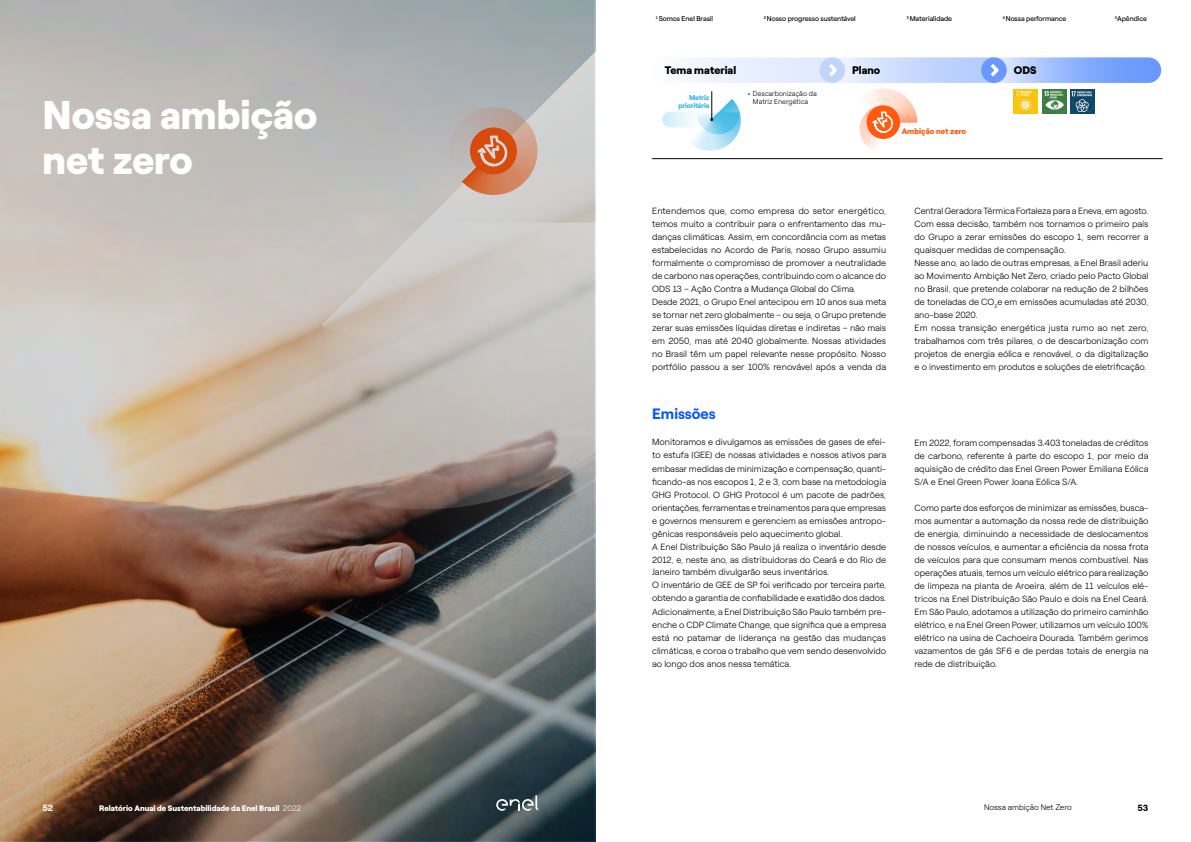
<style>
.page{position:relative;width:1191px;height:842px;background:#fff}
.page>*{position:absolute;margin:0;border:0;box-sizing:border-box;transform-origin:0 0}
.t1{font:900 40px/45px "Roobert ENEL";color:#fff}
.t2{font:700 15px "Roobert ENEL";color:#0555fa}
.t3{font:900 11px "Roobert ENEL";color:#000}
.t4{font:300 9px/13px "Roobert ENEL";color:#000}
.t5{font:700 9px "Roobert ENEL";color:#fff}
.t6{font:700 9px "Roobert ENEL";color:#000}
.t7{font:900 8px "Roobert ENEL";color:#fff}
.t8{font:300 8px "Roobert ENEL";color:#000}
.t9{font:900 8px "Roobert ENEL";color:#ff5a0f}
.t10{font:900 7.2px/8px "Roobert ENEL";letter-spacing:-.025em;color:#41b9e6;text-align:right}
.t11{font:7px "Roobert ENEL";letter-spacing:-.01em;color:#000}
.t12{font:300 7px/8px "Roobert ENEL";color:#000;text-align:center}
.s1{font-weight:900;color:#008c5a}
.s2{font-weight:300}
</style>
<div class="page">
<img style="left:0;top:0;width:595px;height:842px">
<hr style="left:652px;top:158px;width:510px;height:1px;background:#000">
<svg style="left:981px;top:57px;width:180px;height:26px;background:#93b5fc"></svg>
<svg style="left:649px;top:57px;width:196px;height:26px"></svg>
<svg style="left:819px;top:57px;width:187px;height:26px;background:#ccdcfd"></svg>
<div style="left:981px;top:57px;width:25px;height:26px;background:#6999fc;border-radius:50%"></div>
<svg style="left:990px;top:64px;width:9px;height:13px"></svg>
<div style="left:819px;top:57px;width:26px;height:26px;background:#c1d4fe;border-radius:50%"></div>
<svg style="left:829px;top:64px;width:8px;height:13px"></svg>
<svg style="left:662px;top:112px;width:45px;height:15px"></svg>
<svg style="left:689px;top:91px;width:52px;height:60px"></svg>
<img style="left:1013px;top:89px;width:24px;height:24px">
<img style="left:1042px;top:89px;width:24px;height:24px">
<img style="left:1070px;top:89px;width:24px;height:24px">
<svg style="left:865px;top:88px;width:52px;height:35px"></svg>
<svg style="left:859px;top:105px;width:20px;height:45px"></svg>
<div style="left:866px;top:105px;width:34px;height:34px;background:#ff5a0f;border-radius:50%"></div>
<svg style="left:870px;top:111px;width:23px;height:23px"></svg>
<svg style="left:496px;top:795px;width:43px;height:16px"></svg>
<h1 class="t1" style="left:43px;top:89px;width:276px">Nossa ambição net zero</h1>
<p class="t11" style="left:656px;top:13px;width:59px"><sup>1</sup> Somos Enel Brasil</p>
<p class="t11" style="left:763px;top:13px;width:93px"><sup>2</sup> Nosso progresso sustentável</p>
<p class="t11" style="left:906px;top:13px;width:47px"><sup>3</sup> Materialidade</p>
<p class="t11" style="left:1002px;top:13px;width:66px"><sup>4</sup> Nossa performance</p>
<p class="t11" style="left:1114px;top:13px;width:34px"><sup>5</sup>Apêndice</p>
<p class="t3" style="left:665px;top:62px;width:73px">Tema material</p>
<p class="t3" style="left:852px;top:62px;width:30px">Plano</p>
<p class="t3" style="left:1013px;top:62px;width:24px">ODS</p>
<p class="t10" style="left:678px;top:93px;width:33px">Matriz prioritária</p>
<p class="t12" style="left:747px;top:89px;width:70px"><span class="s1">•</span> Descarbonização da<br>Matriz Energética</p>
<p class="t9" style="left:901px;top:124px;width:66px">Ambição net zero</p>
<p class="t4" style="left:652px;top:203px;width:235px">Entendemos que, como empresa do setor energético, temos muito a contribuir para o enfrentamento das mu&shy;danças climáticas. Assim, em concordância com as metas estabelecidas no Acordo de Paris, nosso Grupo assumiu formalmente o compromisso de promover a neutralidade de carbono nas operações, contribuindo com o alcance do ODS 13 – Ação Contra a Mudança Global do Clima.<br>Desde 2021, o Grupo Enel antecipou em 10 anos sua meta se tornar net zero globalmente – ou seja, o Grupo pretende zerar suas emissões líquidas diretas e indiretas – não mais em 2050, mas até 2040 globalmente. Nossas atividades no Brasil têm um papel relevante nesse propósito. Nosso portfólio passou a ser 100% renovável após a venda da</p>
<p class="t4" style="left:914px;top:203px;width:235px">Central Geradora Térmica Fortaleza para a Eneva, em agosto.<br>Com essa decisão, também nos tornamos o primeiro país do Grupo a zerar emissões do escopo 1, sem recorrer a quaisquer medidas de compensação.<br>Nesse ano, ao lado de outras empresas, a Enel Brasil aderiu ao Movimento Ambição Net Zero, criado pelo Pacto Global no Brasil, que pretende colaborar na redução de 2 bilhões de toneladas de CO<sub>2</sub>e em emissões acumuladas até 2030, ano-base 2020.<br>Em nossa transição energética justa rumo ao net zero, trabalhamos com três pilares, o de descarbonização com projetos de energia eólica e renovável, o da digitalização e o investimento em produtos e soluções de eletrificação.</p>
<h2 class="t2" style="left:652px;top:403px;width:65px">Emissões</h2>
<p class="t4" style="left:652px;top:435px;width:235px">Monitoramos e divulgamos as emissões de gases de efei&shy;to estufa (GEE) de nossas atividades e nossos ativos para embasar medidas de minimização e compensação, quanti&shy;ficando-as nos escopos 1, 2 e 3, com base na metodologia GHG Protocol. O GHG Protocol é um pacote de padrões, orientações, ferramentas e treinamentos para que empresas e governos mensurem e gerenciem as emissões antropo&shy;gênicas responsáveis pelo aquecimento global.<br>A Enel Distribuição São Paulo já realiza o inventário desde 2012, e, neste ano, as distribuidoras do Ceará e do Rio de Janeiro também divulgarão seus inventários.<br>O inventário de GEE de SP foi verificado por terceira parte, obtendo a garantia de confiabilidade e exatidão dos dados.<br>Adicionalmente, a Enel Distribuição São Paulo também pre&shy;enche o CDP Climate Change, que significa que a empresa está no patamar de liderança na gestão das mudanças climáticas, e coroa o trabalho que vem sendo desenvolvido ao longo dos anos nessa temática.</p>
<p class="t4" style="left:914px;top:436px;width:235px;text-align:justify">Em 2022, foram compensadas 3.403 toneladas de créditos de carbono, referente à parte do escopo 1, por meio da aquisição de crédito das Enel Green Power Emiliana Eólica S/A e Enel Green Power Joana Eólica S/A.</p>
<p class="t4" style="left:914px;top:501px;width:235px;text-align:justify">Como parte dos esforços de minimizar as emissões, busca&shy;mos aumentar a automação da nossa rede de distribuição de energia, diminuindo a necessidade de deslocamentos de nossos veículos, e aumentar a eficiência da nossa frota de veículos para que consumam menos combustível. Nas operações atuais, temos um veículo elétrico para realização de limpeza na planta de Aroeira, além de 11 veículos elé&shy;tricos na Enel Distribuição São Paulo e dois na Enel Ceará.<br>Em São Paulo, adotamos a utilização do primeiro caminhão elétrico, e na Enel Green Power, utilizamos um veículo 100% elétrico na usina de Cachoeira Dourada. Também gerimos vazamentos de gás SF6 e de perdas totais de energia na rede de distribuição.</p>
<p class="t5" style="left:43px;top:801px;width:12px">52</p>
<p class="t7" style="left:99px;top:802px;width:203px">Relatório Anual de Sustentabilidade da Enel Brasil <span class="s2">2022</span></p>
<p class="t8" style="left:984px;top:802px;width:89px">Nossa ambição Net Zero</p>
<p class="t6" style="left:1137px;top:801px;width:12px">53</p>
</div>
